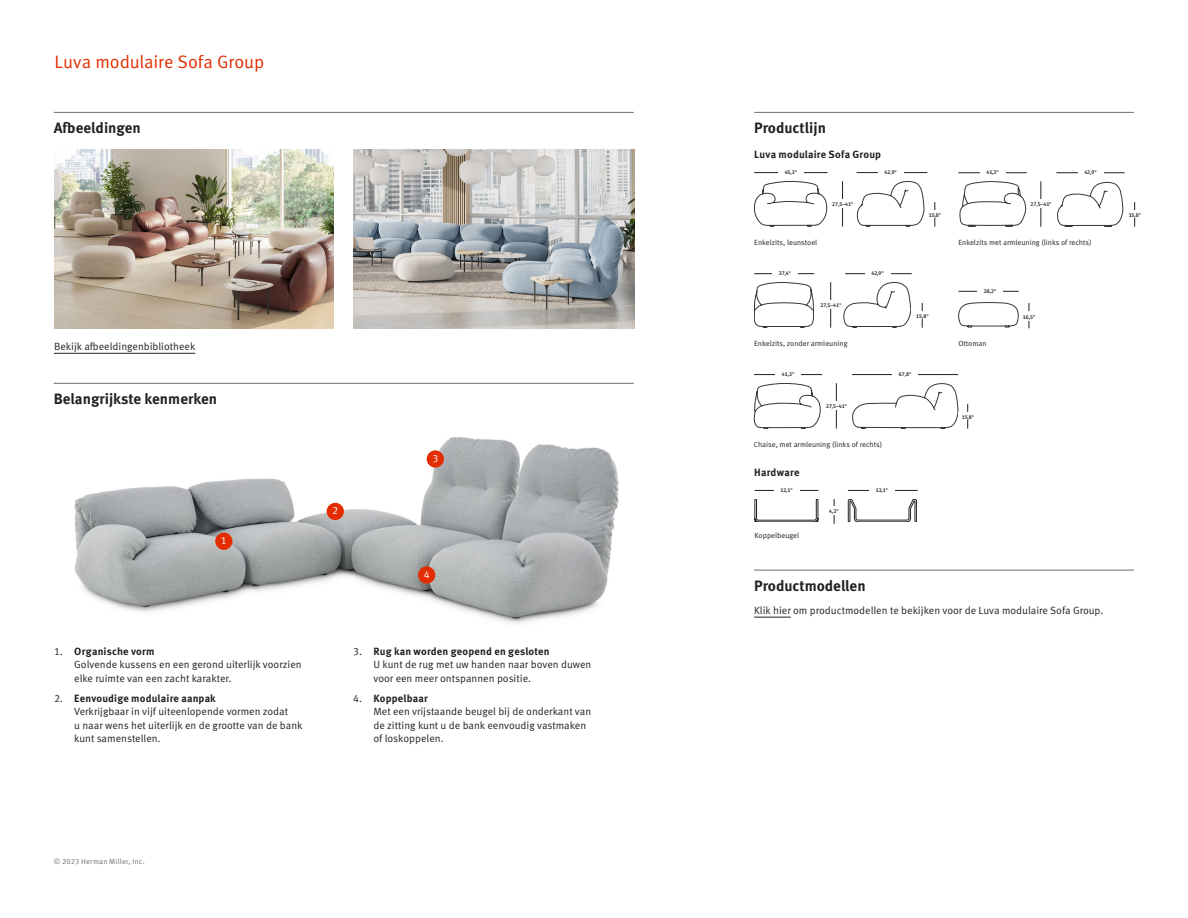
<style>
.page{position:relative;width:1188px;height:918px;background:#fff}
.page>*{position:absolute;margin:0;border:0;box-sizing:border-box;transform-origin:0 0}
.Body_Copy{font:18px "Meta OT Norm";letter-spacing:-.005em;color:#e22d00}
.Headline{font:700 15px "Meta OT";color:#231f20}
.Body_Copy-2{font:10.5px/13.5px "Meta OT Norm";color:#231f20}
.Body_Copy-3{font:700 10.5px "Meta OT";letter-spacing:.015em;color:#231f20}
.Body_Copy-4{font:10.5px "Meta OT Norm";color:#fff}
.Body_Copy-5{font:7.5px "Meta OT Norm";color:#231f20}
.t1{font:7.5px "Meta OT Norm";letter-spacing:.02em;color:#6c6d70}
.Body_Copy-6{font:500 5.25px "Fira Sans";color:#231f20}
.s1{font-family:"Meta OT";font-weight:700}
</style>
<div class="page">
<hr style="left:755px;top:490px;width:63px;height:1px;background:#231f20">
<svg style="left:959px;top:302px;width:60px;height:25px"></svg>
<img style="left:74px;top:437px;width:545px;height:187px">
<hr style="left:754px;top:617px;width:37px;height:1px;background:#231f20">
<hr style="left:754px;top:570px;width:380px;height:1px;background:#6c6d70">
<hr style="left:754px;top:112px;width:380px;height:1px;background:#6c6d70">
<hr style="left:54px;top:112px;width:580px;height:1px;background:#6c6d70">
<hr style="left:54px;top:383px;width:580px;height:1px;background:#6c6d70">
<div style="left:215px;top:533px;width:17px;height:17px;background:#e32d00;border-radius:50%"></div>
<div style="left:327px;top:503px;width:17px;height:17px;background:#e32d00;border-radius:50%"></div>
<div style="left:427px;top:450px;width:17px;height:18px;background:#e32d00;border-radius:50%"></div>
<div style="left:418px;top:566px;width:17px;height:18px;background:#e32d00;border-radius:50%"></div>
<hr style="left:54px;top:353px;width:141px;height:1px;background:#231f20">
<hr style="left:842px;top:181px;width:1px;height:46px;background:#231f20">
<hr style="left:754px;top:172px;width:73px;height:1px;background:#231f20">
<svg style="left:754px;top:181px;width:73px;height:46px"></svg>
<svg style="left:857px;top:181px;width:67px;height:46px"></svg>
<div style="left:828px;top:199px;width:29px;height:9px;background:#fff"></div>
<div style="left:778px;top:169px;width:25px;height:6px;background:#fff"></div>
<hr style="left:857px;top:172px;width:70px;height:1px;background:#231f20">
<div style="left:878px;top:169px;width:25px;height:6px;background:#fff"></div>
<hr style="left:1041px;top:181px;width:1px;height:46px;background:#231f20">
<hr style="left:958px;top:172px;width:69px;height:1px;background:#231f20">
<svg style="left:960px;top:181px;width:67px;height:46px"></svg>
<svg style="left:1057px;top:181px;width:66px;height:46px"></svg>
<div style="left:1027px;top:199px;width:28px;height:9px;background:#fff"></div>
<div style="left:980px;top:169px;width:25px;height:6px;background:#fff"></div>
<hr style="left:1056px;top:172px;width:69px;height:1px;background:#231f20">
<div style="left:1078px;top:169px;width:25px;height:6px;background:#fff"></div>
<hr style="left:830px;top:282px;width:1px;height:46px;background:#231f20">
<hr style="left:754px;top:273px;width:60px;height:1px;background:#231f20">
<svg style="left:754px;top:282px;width:60px;height:46px"></svg>
<svg style="left:843px;top:282px;width:68px;height:46px"></svg>
<div style="left:817px;top:300px;width:28px;height:9px;background:#fff"></div>
<div style="left:772px;top:270px;width:26px;height:6px;background:#fff"></div>
<hr style="left:845px;top:273px;width:67px;height:1px;background:#231f20">
<div style="left:865px;top:270px;width:25px;height:6px;background:#fff"></div>
<svg style="left:922px;top:303px;width:1px;height:25px"></svg>
<div style="left:913px;top:311px;width:19px;height:8px;background:#fff"></div>
<hr style="left:836px;top:383px;width:1px;height:46px;background:#231f20">
<hr style="left:754px;top:374px;width:68px;height:1px;background:#231f20">
<svg style="left:754px;top:383px;width:67px;height:46px"></svg>
<svg style="left:852px;top:383px;width:106px;height:46px"></svg>
<div style="left:822px;top:401px;width:29px;height:9px;background:#fff"></div>
<div style="left:775px;top:371px;width:26px;height:6px;background:#fff"></div>
<hr style="left:852px;top:374px;width:106px;height:1px;background:#231f20">
<div style="left:892px;top:371px;width:26px;height:6px;background:#fff"></div>
<hr style="left:959px;top:291px;width:60px;height:1px;background:#231f20">
<div style="left:978px;top:288px;width:25px;height:6px;background:#fff"></div>
<svg style="left:834px;top:499px;width:1px;height:25px"></svg>
<svg style="left:755px;top:499px;width:63px;height:23px"></svg>
<div style="left:825px;top:506px;width:18px;height:9px;background:#fff"></div>
<div style="left:774px;top:487px;width:25px;height:6px;background:#fff"></div>
<hr style="left:848px;top:490px;width:70px;height:1px;background:#231f20">
<div style="left:869px;top:487px;width:25px;height:6px;background:#fff"></div>
<svg style="left:1029px;top:303px;width:1px;height:25px"></svg>
<div style="left:1019px;top:311px;width:20px;height:10px;background:#fff"></div>
<svg style="left:848px;top:499px;width:69px;height:23px"></svg>
<img style="left:54px;top:150px;width:280px;height:179px">
<img style="left:354px;top:150px;width:280px;height:179px">
<svg style="left:967px;top:404px;width:1px;height:25px"></svg>
<div style="left:958px;top:412px;width:20px;height:8px;background:#fff"></div>
<svg style="left:935px;top:202px;width:1px;height:25px"></svg>
<div style="left:925px;top:210px;width:20px;height:8px;background:#fff"></div>
<svg style="left:1134px;top:202px;width:1px;height:25px"></svg>
<div style="left:1125px;top:210px;width:20px;height:8px;background:#fff"></div>
<p class="Body_Copy" style="left:55px;top:50px;width:211px">Luva modulaire Sofa Group</p>
<p class="Headline" style="left:54px;top:118px;width:89px">Afbeeldingen</p>
<p class="Body_Copy-2" style="left:54px;top:340px;width:143px">Bekijk afbeeldingenbibliotheek</p>
<p class="Headline" style="left:54px;top:389px;width:165px">Belangrijkste kenmerken</p>
<p class="Body_Copy-4" style="left:221px;top:534px;width:7px">1</p>
<p class="Body_Copy-2" style="left:74px;top:644px;width:229px;text-indent:-20px">1. <span class="s1">Organische vorm<br></span>Golvende kussens en een gerond uiterlijk voorzien elke ruimte van een zacht karakter.</p>
<p class="Body_Copy-2" style="left:74px;top:692px;width:230px;text-indent:-20px">2. <span class="s1">Eenvoudige modulaire aanpak<br></span>Verkrijgbaar in vijf uiteenlopende vormen zodat<br>u naar wens het uiterlijk en de grootte van de bank kunt samenstellen.</p>
<p class="Body_Copy-4" style="left:332px;top:505px;width:7px">2</p>
<p class="Body_Copy-4" style="left:432px;top:452px;width:7px">3</p>
<p class="Body_Copy-4" style="left:424px;top:568px;width:7px">4</p>
<p class="Body_Copy-2" style="left:374px;top:644px;width:219px;text-indent:-20px">3. <span class="s1">Rug kan worden geopend en gesloten<br></span>U kunt de rug met uw handen naar boven duwen voor een meer ontspannen positie.</p>
<p class="Body_Copy-2" style="left:374px;top:692px;width:219px;text-indent:-20px">4. <span class="s1">Koppelbaar<br></span>Met een vrijstaande beugel bij de onderkant van de zitting kunt u de bank eenvoudig vastmaken of loskoppelen.</p>
<p class="t1" style="left:54px;top:857px;width:93px">© 2023 Herman Miller, Inc.</p>
<p class="Headline" style="left:754px;top:118px;width:73px">Productlijn</p>
<p class="Body_Copy-3" style="left:754px;top:148px;width:129px">Luva modulaire Sofa Group</p>
<p class="Body_Copy-6" style="left:785px;top:168px;width:14px">45,3"</p>
<p class="Body_Copy-6" style="left:885px;top:168px;width:14px">42,9"</p>
<p class="Body_Copy-5" style="left:754px;top:238px;width:65px">Enkelzits, leunstoel</p>
<p class="Body_Copy-6" style="left:832px;top:200px;width:22px">27,5–41"</p>
<p class="Body_Copy-6" style="left:779px;top:269px;width:14px">37,4"</p>
<p class="Body_Copy-6" style="left:871px;top:269px;width:14px">42,9"</p>
<p class="Body_Copy-6" style="left:820px;top:301px;width:22px">27,5–41"</p>
<p class="Body_Copy-5" style="left:754px;top:339px;width:95px">Enkelzits, zonder armleuning</p>
<p class="Body_Copy-6" style="left:986px;top:168px;width:14px">41,3"</p>
<p class="Body_Copy-6" style="left:1084px;top:168px;width:14px">42,9"</p>
<p class="Body_Copy-6" style="left:1031px;top:200px;width:22px">27,5–41"</p>
<p class="Body_Copy-6" style="left:929px;top:211px;width:14px">15,8"</p>
<p class="Body_Copy-6" style="left:1129px;top:211px;width:14px">15,8"</p>
<p class="Body_Copy-5" style="left:958px;top:238px;width:135px">Enkelzits met armleuning (links of rechts)</p>
<p class="Body_Copy-6" style="left:916px;top:312px;width:14px">15,8"</p>
<p class="Body_Copy-6" style="left:984px;top:287px;width:14px">38,2"</p>
<p class="Body_Copy-5" style="left:958px;top:339px;width:30px">Ottoman</p>
<p class="Body_Copy-6" style="left:1023px;top:313px;width:14px">16,5"</p>
<p class="Body_Copy-6" style="left:782px;top:370px;width:14px">41,3"</p>
<p class="Body_Copy-6" style="left:899px;top:370px;width:14px">67,8"</p>
<p class="Body_Copy-6" style="left:826px;top:402px;width:22px">27,5–41"</p>
<p class="Body_Copy-5" style="left:754px;top:440px;width:130px">Chaise, met armleuning (links of rechts)</p>
<p class="Body_Copy-3" style="left:754px;top:466px;width:47px">Hardware</p>
<p class="Body_Copy-6" style="left:780px;top:486px;width:14px">12,1"</p>
<p class="Body_Copy-6" style="left:876px;top:486px;width:14px">13,1"</p>
<p class="Body_Copy-5" style="left:755px;top:531px;width:46px">Koppelbeugel</p>
<p class="Body_Copy-6" style="left:829px;top:507px;width:11px">4,3"</p>
<p class="Headline" style="left:754px;top:576px;width:113px">Productmodellen</p>
<p class="Body_Copy-6" style="left:962px;top:412px;width:14px">15,8"</p>
<p class="Body_Copy-2" style="left:754px;top:604px;width:351px">Klik hier om productmodellen te bekijken voor de Luva modulaire Sofa Group.</p>
</div>
